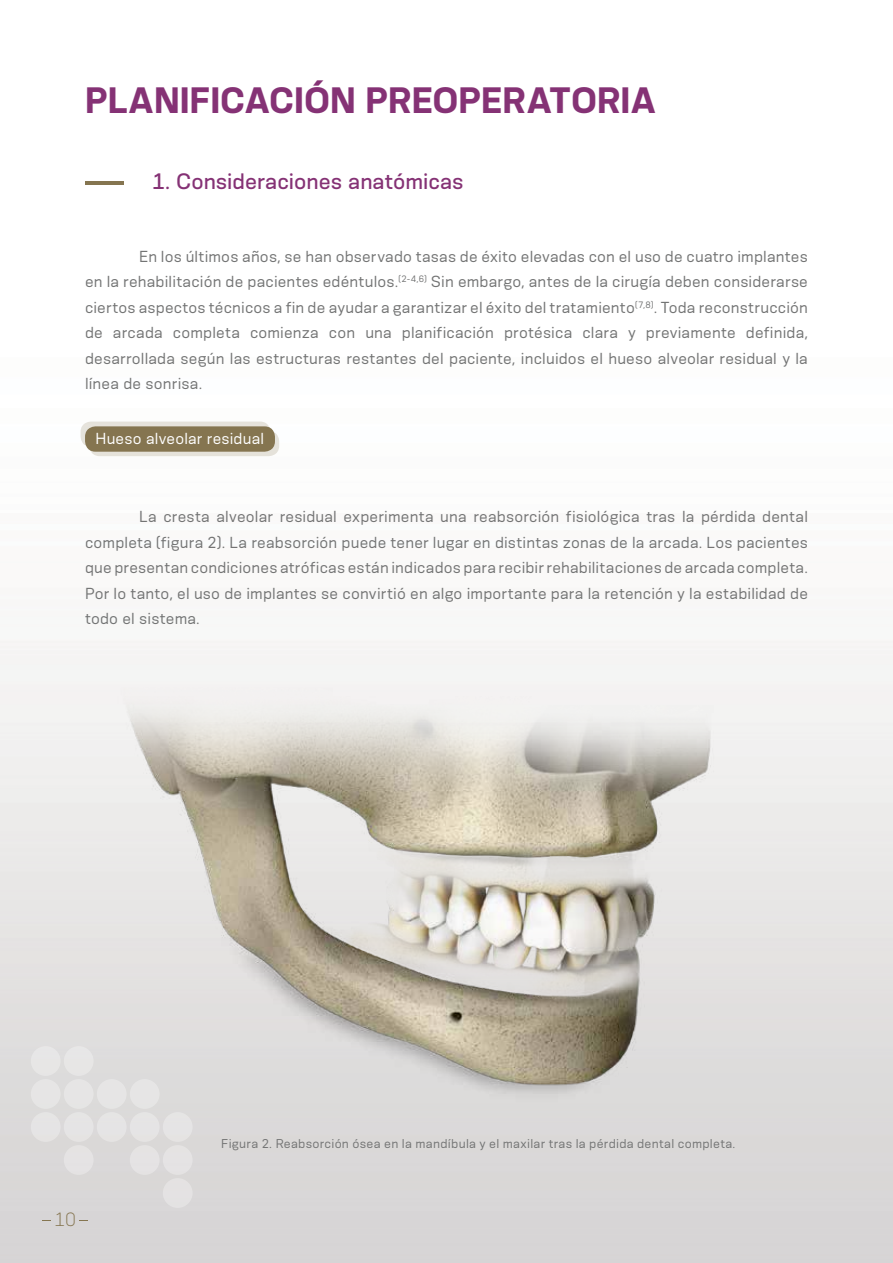
<style>
.page{position:relative;width:893px;height:1263px;background:#fff}
.page>*{position:absolute;margin:0;border:0;box-sizing:border-box;transform-origin:0 0}
.t1{font:700 34.5px "Konsens";color:#853275}
.t2{font:500 21px "Konsens";color:#853275}
.t3{font:300 18px "Konsens";color:#857550}
.t4{font:15px/25.5px "Konsens";letter-spacing:.01em;color:#737474;text-align:justify}
.t5{font:15px "Konsens";letter-spacing:.01em;color:#fff}
.t6{font:12px "Konsens";letter-spacing:.025em;color:#737474}
</style>
<div class="page">
<img style="left:0;top:184px;width:893px;height:1079px">
<svg style="left:81px;top:421px;width:189px;height:26px;background:#bab19c"></svg>
<svg style="left:89px;top:431px;width:190px;height:25px;background:#968969"></svg>
<hr style="left:85px;top:181px;width:39px;height:3px;background:#857550">
<img style="left:66px;top:621px;width:681px;height:498px">
<div style="left:163px;top:1112px;width:30px;height:30px;background:#e5e4e5;border-radius:50%"></div>
<div style="left:163px;top:1145px;width:30px;height:30px;background:#e5e3e3;border-radius:50%"></div>
<div style="left:130px;top:1079px;width:30px;height:30px;background:#e6e5e5;border-radius:50%"></div>
<div style="left:130px;top:1112px;width:30px;height:30px;background:#e5e4e5;border-radius:50%"></div>
<div style="left:130px;top:1145px;width:30px;height:30px;background:#e5e3e3;border-radius:50%"></div>
<div style="left:97px;top:1079px;width:30px;height:30px;background:#e6e5e5;border-radius:50%"></div>
<div style="left:97px;top:1112px;width:30px;height:30px;background:#e5e4e5;border-radius:50%"></div>
<div style="left:64px;top:1046px;width:30px;height:30px;background:#e7e6e5;border-radius:50%"></div>
<div style="left:64px;top:1079px;width:30px;height:30px;background:#e6e5e5;border-radius:50%"></div>
<div style="left:64px;top:1112px;width:30px;height:30px;background:#e5e4e5;border-radius:50%"></div>
<div style="left:64px;top:1145px;width:30px;height:30px;background:#e5e3e3;border-radius:50%"></div>
<div style="left:163px;top:1178px;width:30px;height:30px;background:#e4e2e2;border-radius:50%"></div>
<div style="left:31px;top:1046px;width:30px;height:30px;background:#e7e6e5;border-radius:50%"></div>
<div style="left:31px;top:1079px;width:30px;height:30px;background:#e6e5e5;border-radius:50%"></div>
<div style="left:31px;top:1112px;width:30px;height:30px;background:#e5e4e5;border-radius:50%"></div>
<h1 class="t1" style="left:85px;top:78px;width:572px">PLANIFICACIÓN PREOPERATORIA</h1>
<h2 class="t2" style="left:152px;top:168px;width:313px">1. Consideraciones anatómicas</h2>
<p class="t4" style="left:85px;top:243px;width:724px;text-indent:54px">En los últimos años, se han observado tasas de éxito elevadas con el uso de cuatro implantes en la rehabilitación de pacientes edéntulos.<sup>(2-4,6)</sup> Sin embargo, antes de la cirugía deben considerarse ciertos aspectos técnicos a fin de ayudar a garantizar el éxito del tratamiento<sup>(7,8)</sup>. Toda reconstrucción de arcada completa comienza con una planificación protésica clara y previamente definida, desarrollada según las estructuras restantes del paciente, incluidos el hueso alveolar residual y la línea de sonrisa.</p>
<p class="t5" style="left:96px;top:430px;width:170px">Hueso alveolar residual</p>
<p class="t4" style="left:85px;top:504px;width:724px;text-indent:54px">La cresta alveolar residual experimenta una reabsorción fisiológica tras la pérdida dental completa (figura 2). La reabsorción puede tener lugar en distintas zonas de la arcada. Los pacientes que presentan condiciones atróficas están indicados para recibir rehabilitaciones de arcada completa.<br>Por lo tanto, el uso de implantes se convirtió en algo importante para la retención y la estabilidad de todo el sistema.</p>
<p class="t3" style="left:54px;top:1209px;width:23px">10</p>
<p class="t6" style="left:221px;top:1136px;width:516px">Figura 2. Reabsorción ósea en la mandíbula y el maxilar tras la pérdida dental completa.</p>
</div>
